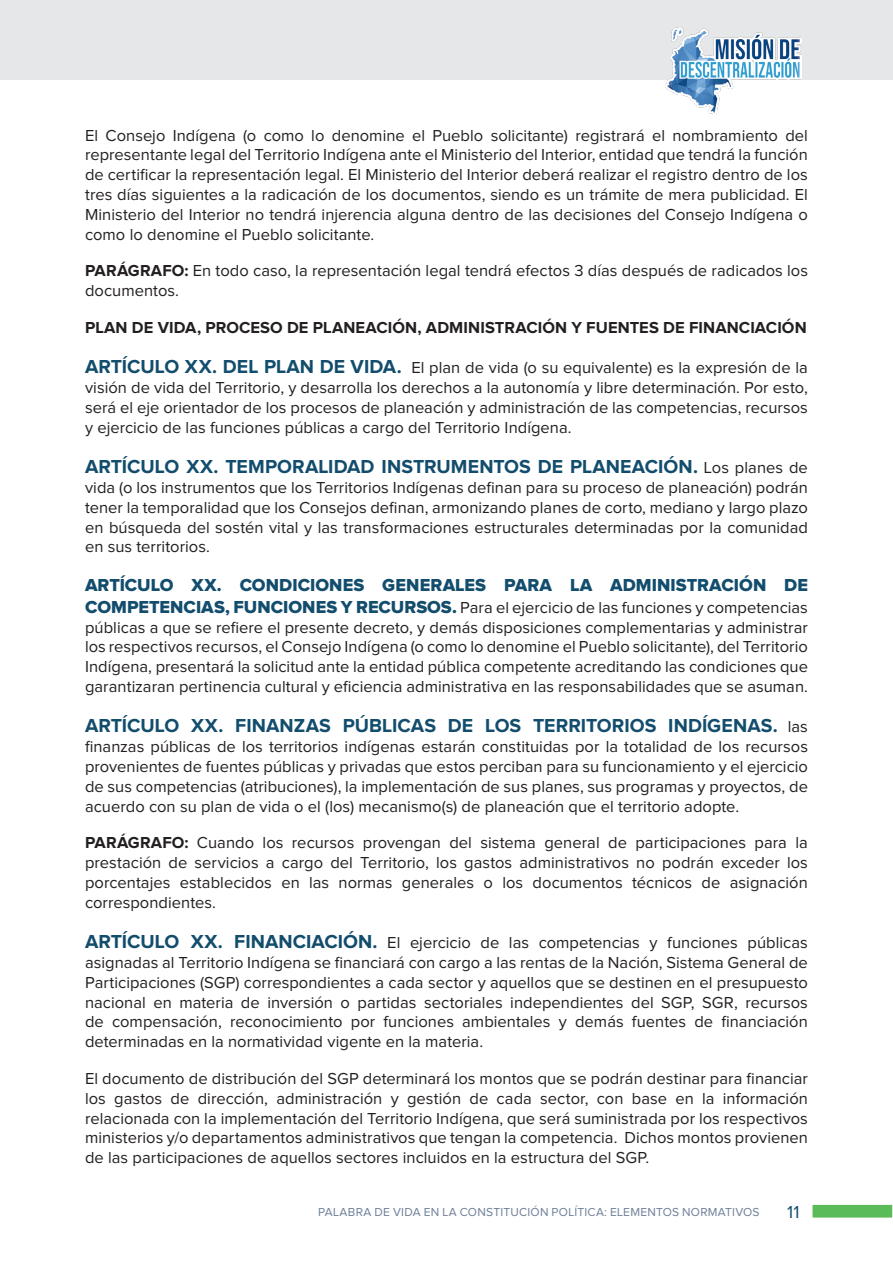
<style>
.page{position:relative;width:893px;height:1263px;background:#fff}
.page>*{position:absolute;margin:0;border:0;box-sizing:border-box;transform-origin:0 0}
.PARRAFO_1{font:700 19.5px "Proxima Nova";color:#124d6d}
.PARRAFO_1-2{font:18px "Proxima Nova Extrabld";color:#124d6d}
.t1{font:18px "Proxima Nova";color:#124d6d}
.PARRAFO_1-3{font:16.5px/19.8px "Proxima Nova";letter-spacing:.005em;color:#231f20;text-align:justify}
.PARRAFO_1-4{font:700 16.5px "Proxima Nova";letter-spacing:.005em;color:#231f20}
.t2{font:12px "Proxima Nova";letter-spacing:.02em;color:#6d7f98}
.s1{font-weight:700}
.s2{font-weight:700;font-size:19.5px;color:#124d6d}
.s3{font-weight:400;font-size:16.5px;color:#231f20}
.s4{font-family:"Proxima Nova Extrabld";font-size:18px;color:#124d6d}
</style>
<div class="page">
<div style="left:0;top:0;width:893px;height:80px;background:#e6e7e9"></div>
<img style="left:665px;top:28px;width:136px;height:87px">
<div style="left:811px;top:1203px;width:82px;height:16px;background:#5abb59;border:2px solid #fff"></div>
<p class="PARRAFO_1-3" style="left:85px;top:126px;width:724px">El Consejo Indígena (o como lo denomine el Pueblo solicitante) registrará el nombramiento del representante legal del Territorio Indígena ante el Ministerio del Interior, entidad que tendrá la función de certificar la representación legal. El Ministerio del Interior deberá realizar el registro dentro de los tres días siguientes a la radicación de los documentos, siendo es un trámite de mera publicidad. El Ministerio del Interior no tendrá injerencia alguna dentro de las decisiones del Consejo Indígena o como lo denomine el Pueblo solicitante.</p>
<p class="PARRAFO_1-3" style="left:85px;top:261px;width:724px"><span class="s1">PARÁGRAFO:</span> En todo caso, la representación legal tendrá efectos 3 días después de radicados los documentos.</p>
<p class="PARRAFO_1-4" style="left:85px;top:318px;width:723px">PLAN DE VIDA, PROCESO DE PLANEACIÓN, ADMINISTRACIÓN Y FUENTES DE FINANCIACIÓN</p>
<p class="PARRAFO_1-3" style="left:85px;top:358px;width:724px"><span class="s2">ARTÍCULO XX. DEL PLAN DE VIDA.</span> El plan de vida (o su equivalente) es la expresión de la visión de vida del Territorio, y desarrolla los derechos a la autonomía y libre determinación. Por esto, será el eje orientador de los procesos de planeación y administración de las competencias, recursos y ejercicio de las funciones públicas a cargo del Territorio Indígena.</p>
<p class="PARRAFO_1" style="left:85px;top:456px;width:724px">ARTÍCULO XX. TEMPORALIDAD INSTRUMENTOS DE PLANEACIÓN. <span class="s3">Los planes de</span></p>
<p class="PARRAFO_1-3" style="left:85px;top:478px;width:724px">vida (o los instrumentos que los Territorios Indígenas definan para su proceso de planeación) podrán tener la temporalidad que los Consejos definan, armonizando planes de corto, mediano y largo plazo en búsqueda del sostén vital y las transformaciones estructurales determinadas por la comunidad en sus territorios.</p>
<p class="PARRAFO_1-2" style="left:85px;top:575px;width:724px">ARTÍCULO XX. CONDICIONES GENERALES PARA LA ADMINISTRACIÓN DE</p>
<p class="PARRAFO_1-3" style="left:85px;top:598px;width:724px"><span class="s4">COMPETENCIAS, FUNCIONES Y RECURSOS.</span> Para el ejercicio de las funciones y competencias públicas a que se refiere el presente decreto, y demás disposiciones complementarias y administrar los respectivos recursos, el Consejo Indígena (o como lo denomine el Pueblo solicitante), del Territorio Indígena, presentará la solicitud ante la entidad pública competente acreditando las condiciones que garantizaran pertinencia cultural y eficiencia administrativa en las responsabilidades que se asuman.</p>
<p class="PARRAFO_1" style="left:85px;top:715px;width:724px">ARTÍCULO XX. FINANZAS PÚBLICAS DE LOS TERRITORIOS INDÍGENAS. <span class="s3">las</span></p>
<p class="PARRAFO_1-3" style="left:85px;top:737px;width:724px">finanzas públicas de los territorios indígenas estarán constituidas por la totalidad de los recursos provenientes de fuentes públicas y privadas que estos perciban para su funcionamiento y el ejercicio de sus competencias (atribuciones), la implementación de sus planes, sus programas y proyectos, de acuerdo con su plan de vida o el (los) mecanismo(s) de planeación que el territorio adopte.</p>
<p class="PARRAFO_1-3" style="left:85px;top:833px;width:724px"><span class="s1">PARÁGRAFO:</span> Cuando los recursos provengan del sistema general de participaciones para la prestación de servicios a cargo del Territorio, los gastos administrativos no podrán exceder los porcentajes establecidos en las normas generales o los documentos técnicos de asignación correspondientes.</p>
<p class="PARRAFO_1-3" style="left:85px;top:933px;width:724px"><span class="s2">ARTÍCULO XX. FINANCIACIÓN.</span> El ejercicio de las competencias y funciones públicas asignadas al Territorio Indígena se financiará con cargo a las rentas de la Nación, Sistema General de Participaciones (SGP) correspondientes a cada sector y aquellos que se destinen en el presupuesto nacional en materia de inversión o partidas sectoriales independientes del SGP, SGR, recursos de compensación, reconocimiento por funciones ambientales y demás fuentes de financiación determinadas en la normatividad vigente en la materia.</p>
<p class="PARRAFO_1-3" style="left:85px;top:1069px;width:724px">El documento de distribución del SGP determinará los montos que se podrán destinar para financiar los gastos de dirección, administración y gestión de cada sector, con base en la información relacionada con la implementación del Territorio Indígena, que será suministrada por los respectivos ministerios y/o departamentos administrativos que tengan la competencia. Dichos montos provienen de las participaciones de aquellos sectores incluidos en la estructura del SGP.</p>
<p class="t2" style="left:318px;top:1205px;width:443px">PALABRA DE VIDA EN LA CONSTITUCIÓN POLÍTICA: ELEMENTOS NORMATIVOS</p>
<p class="t1" style="left:787px;top:1202px;width:14px">11</p>
</div>
